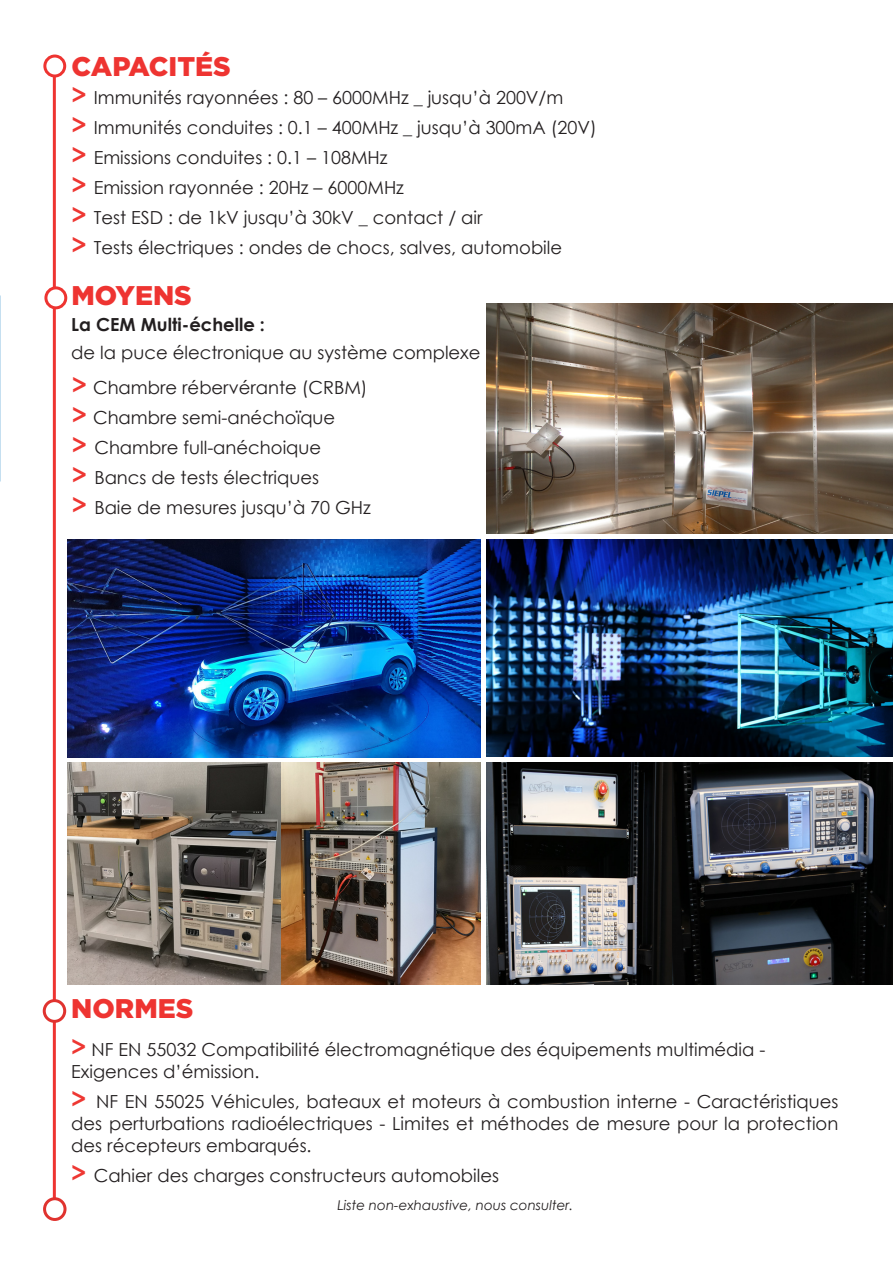
<style>
.page{position:relative;width:893px;height:1263px;background:#fff}
.page>*{position:absolute;margin:0;border:0;box-sizing:border-box;transform-origin:0 0}
.t1{font:900 27px "Gotham";color:#ee3431}
.t2{font:18px/21.6px "Century Gothic";color:#231f20;text-align:justify}
.t3{font:700 18px "Century Gothic";color:#231f20}
.t4{font:italic 13.5px "Century Gothic";color:#231f20}
.s1{font-weight:700;font-size:25.5px;color:#ee3732}
</style>
<div class="page">
<hr style="left:53px;top:75px;width:3px;height:1133px;background:#ee3431">
<div style="left:43px;top:55px;width:23px;height:22px;border:3px solid #ee3431;border-radius:50%"></div>
<div style="left:46px;top:288px;width:20px;height:20px;background:#fff;border-radius:50%"></div>
<div style="left:44px;top:286px;width:23px;height:23px;border:3px solid #ee3431;border-radius:50%"></div>
<img style="left:486px;top:304px;width:407px;height:230px">
<img style="left:68px;top:763px;width:214px;height:221px">
<img style="left:282px;top:763px;width:198px;height:221px">
<img style="left:486px;top:763px;width:407px;height:221px">
<img style="left:486px;top:539px;width:407px;height:217px">
<img style="left:68px;top:539px;width:412px;height:218px">
<div style="left:44px;top:1000px;width:21px;height:21px;background:#fff;border-radius:50%"></div>
<div style="left:43px;top:999px;width:23px;height:24px;border:3px solid #e0332f;border-radius:50%"></div>
<div style="left:45px;top:1199px;width:20px;height:20px;background:#fff;border-radius:50%"></div>
<div style="left:43px;top:1197px;width:24px;height:24px;border:3px solid #e0332f;border-radius:50%"></div>
<p class="t1" style="left:71px;top:47px;width:161px">CAPACITÉS</p>
<p class="t2" style="left:71px;top:86px;width:493px"><span class="s1">&gt;</span> Immunités rayonnées : 80 – 6000MHz _ jusqu’à 200V/m</p>
<p class="t2" style="left:71px;top:116px;width:527px"><span class="s1">&gt;</span> Immunités conduites : 0.1 – 400MHz _ jusqu’à 300mA (20V)</p>
<p class="t2" style="left:71px;top:146px;width:318px"><span class="s1">&gt;</span> Emissions conduites : 0.1 – 108MHz</p>
<p class="t2" style="left:71px;top:176px;width:334px"><span class="s1">&gt;</span> Emission rayonnée : 20Hz – 6000MHz</p>
<p class="t2" style="left:71px;top:206px;width:413px"><span class="s1">&gt;</span> Test ESD : de 1kV jusqu’à 30kV _ contact / air</p>
<p class="t2" style="left:71px;top:236px;width:492px"><span class="s1">&gt;</span> Tests électriques : ondes de chocs, salves, automobile</p>
<p class="t1" style="left:71px;top:277px;width:122px">MOYENS</p>
<p class="t3" style="left:71px;top:311px;width:195px">La CEM Multi-échelle :</p>
<p class="t2" style="left:71px;top:342px;width:411px">de la puce électronique au système complexe</p>
<p class="t2" style="left:72px;top:376px;width:297px"><span class="s1">&gt;</span> Chambre rébervérante (CRBM)</p>
<p class="t2" style="left:72px;top:406px;width:265px"><span class="s1">&gt;</span> Chambre semi-anéchoïque</p>
<p class="t2" style="left:72px;top:436px;width:251px"><span class="s1">&gt;</span> Chambre full-anéchoique</p>
<p class="t2" style="left:72px;top:466px;width:249px"><span class="s1">&gt;</span> Bancs de tests électriques</p>
<p class="t2" style="left:72px;top:496px;width:300px"><span class="s1">&gt;</span> Baie de mesures jusqu’à 70 GHz</p>
<p class="t1" style="left:71px;top:990px;width:124px">NORMES</p>
<p class="t2" style="left:71px;top:1039px;width:696px"><span class="s1">&gt;</span> NF EN 55032 Compatibilité électromagnétique des équipements multimédia -</p>
<p class="t2" style="left:71px;top:1060px;width:190px">Exigences d’émission.</p>
<p class="t2" style="left:71px;top:1091px;width:769px"><span class="s1">&gt;</span> NF EN 55025 Véhicules, bateaux et moteurs à combustion interne - Caractéristiques des perturbations radioélectriques - Limites et méthodes de mesure pour la protection des récepteurs embarqués.</p>
<p class="t2" style="left:71px;top:1165px;width:429px"><span class="s1">&gt;</span> Cahier des charges constructeurs automobiles</p>
<p class="t4" style="left:338px;top:1196px;width:237px">Liste non-exhaustive, nous consulter.</p>
</div>
